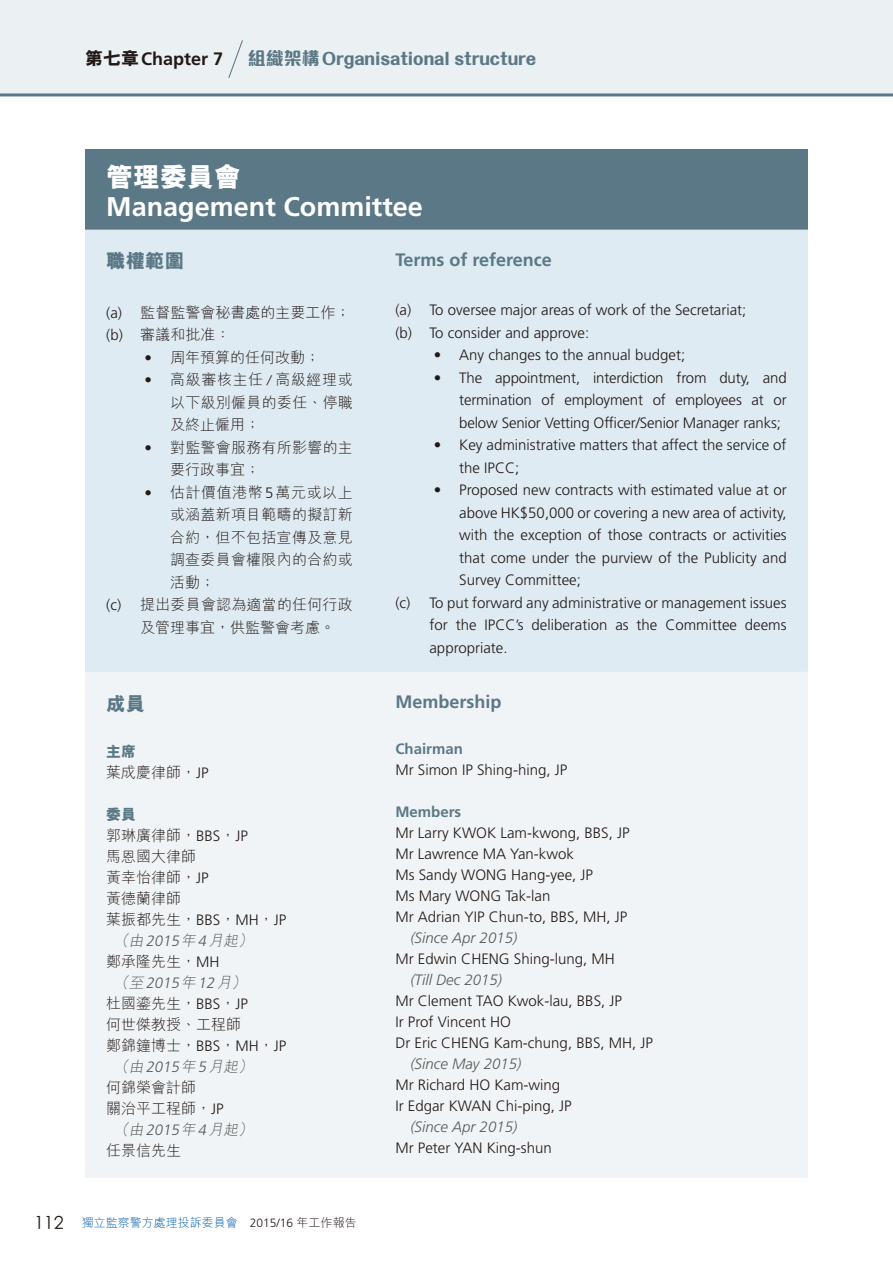
<style>
.page{position:relative;width:893px;height:1263px;background:#fff}
.page>*{position:absolute;margin:0;border:0;box-sizing:border-box;transform-origin:0 0}
.t1{font:700 27px "Frutiger LT Std";color:#fff}
.t2{font:800 27px "M Hei HK";color:#fff}
.t3{font:800 19.5px "M Hei HK";color:#5b7886}
.t4{font:800 18px "M Elle HK";color:#5b7886}
.t5{font:700 18px "Frutiger LT Std";color:#5b7886}
.t6{font:700 18px "Frutiger LT Std";color:#231916}
.t7{font:300 15px/21px "Frutiger LT Std";color:#231916}
.t8{font:300 15px/22.5px "M Hei HK";color:#231916}
.t9{font:italic 300 15px "Frutiger LT Std";color:#595857}
.t10{font:italic 300 15px "M Hei HK";color:#595857}
.t11{font:700 15px "Frutiger LT Std";color:#5b7886}
.t12{font:300 15px "M Hei HK";letter-spacing:.04em;color:#231916}
.t13{font:300 15px "M Hei HK";letter-spacing:.02em;color:#231916}
.t14{font:italic 300 15px "Frutiger LT Std";color:#595857}
.t15{font:800 15px "M Hei HK";color:#5b7886}
.t16{font:300 12px "M Hei HK";color:#005dad}
.s1{font-family:"M Hei HK";font-weight:800}
.s2{font-family:"Frutiger LT Std"}
.s3{font-family:"M Sung HK"}
.s4{font-weight:800;color:#5b7886}
.s5{font-family:"M Hei HK"}
.s6{font-family:"ST Heiti TC";font-size:18px;color:#231916}
.s7{font-family:"Frutiger LT Std";color:#231916}
.s8{color:#231916}
</style>
<div class="page">
<div style="left:85px;top:149px;width:723px;height:81px;background:#5b7886"></div>
<div style="left:85px;top:230px;width:723px;height:442px;background:#deebf2"></div>
<div style="left:85px;top:672px;width:723px;height:506px;background:#f0f4f6"></div>
<div style="left:0;top:0;width:893px;height:95px;background:#ebf0f3"></div>
<svg style="left:228px;top:40px;width:15px;height:38px"></svg>
<hr style="left:0;top:93px;width:893px;height:3px;background:#5b7886">
<p class="t6" style="left:85px;top:48px;width:140px"><span class="s1">第七章</span>Chapter 7</p>
<p class="t4" style="left:248px;top:50px;width:290px">組織架構Organisational structure</p>
<h1 class="t2" style="left:106px;top:164px;width:136px">管理委員會</h1>
<h1 class="t1" style="left:106px;top:190px;width:318px">Management Committee</h1>
<h2 class="t3" style="left:106px;top:251px;width:79px">職權範圍</h2>
<p class="t8" style="left:106px;top:301px;width:246px"><span class="s2">(a)</span> 監督監警會秘書處的主要工作；<span class="s2">(b)</span> 審議和批准：</p>
<p class="t8" style="left:145px;top:346px;width:177px"><span class="s2">•</span> 周年預算的任何改動；</p>
<p class="t8" style="left:170px;top:368px;width:184px;text-align:justify;text-indent:-26px"><span class="s2">•</span> 高級審核主任<span class="s3">/</span>高級經理或以下級別僱員的委任、停職及終止僱用；</p>
<p class="t8" style="left:170px;top:436px;width:184px;text-indent:-25px"><span class="s2">•</span> 對監警會服務有所影響的主要行政事宜；</p>
<p class="t12" style="left:145px;top:484px;width:210px"><span class="s2">•</span> 估計價值港幣<span class="s2">5</span>萬元或以上</p>
<p class="t8" style="left:170px;top:503px;width:184px">或涵蓋新項目範疇的擬訂新</p>
<p class="t13" style="left:170px;top:529px;width:184px">合約，但不包括宣傳及意見</p>
<p class="t8" style="left:170px;top:548px;width:184px">調查委員會權限內的合約或</p>
<p class="t8" style="left:170px;top:571px;width:46px">活動；</p>
<p class="t8" style="left:106px;top:593px;width:248px"><span class="s2">(c)</span> 提出委員會認為適當的任何行政</p>
<p class="t8" style="left:140px;top:616px;width:196px">及管理事宜，供監警會考慮。</p>
<p class="t5" style="left:395px;top:249px;width:158px">Terms of reference</p>
<p class="t7" style="left:395px;top:299px;width:352px;line-height:22.5px">(a) To oversee major areas of work of the Secretariat; (b) To consider and approve:</p>
<p class="t7" style="left:434px;top:345px;width:253px">• Any changes to the annual budget;</p>
<p class="t7" style="left:459px;top:366px;width:329px;line-height:22.5px;text-align:justify;text-indent:-26px">• The appointment, interdiction from duty, and termination of employment of employees at or below Senior Vetting Officer/Senior Manager ranks;</p>
<p class="t7" style="left:459px;top:434px;width:329px;line-height:22.5px;text-indent:-26px">• Key administrative matters that affect the service of the IPCC;</p>
<p class="t7" style="left:434px;top:480px;width:354px">• Proposed new contracts with estimated value at or</p>
<p class="t7" style="left:459px;top:502px;width:329px">above HK$50,000 or covering a new area of activity,</p>
<p class="t7" style="left:459px;top:525px;width:329px">with the exception of those contracts or activities</p>
<p class="t7" style="left:459px;top:547px;width:329px">that come under the purview of the Publicity and</p>
<p class="t7" style="left:459px;top:570px;width:123px">Survey Committee;</p>
<p class="t7" style="left:395px;top:592px;width:393px">(c) To put forward any administrative or management issues</p>
<p class="t7" style="left:429px;top:615px;width:359px">for the IPCC’s deliberation as the Committee deems</p>
<p class="t7" style="left:429px;top:637px;width:80px">appropriate.</p>
<h2 class="t3" style="left:106px;top:694px;width:40px">成員</h2>
<p class="t8" style="left:106px;top:741px;width:104px;line-height:21px"><span class="s4">主席<br></span>葉成慶律師，<span class="s2">JP</span></p>
<p class="t15" style="left:106px;top:807px;width:31px">委員</p>
<p class="t8" style="left:106px;top:824px;width:143px">郭琳廣律師，<span class="s2">BBS</span>，<span class="s2">JP</span></p>
<p class="t8" style="left:106px;top:845px;width:91px">馬恩國大律師</p>
<p class="t8" style="left:106px;top:866px;width:104px">黃幸怡律師，<span class="s2">JP</span></p>
<p class="t8" style="left:106px;top:887px;width:76px">黃德蘭律師</p>
<p class="t8" style="left:106px;top:908px;width:182px">葉振都先生，<span class="s2">BBS</span>，<span class="s2">MH</span>，<span class="s2">JP</span></p>
<p class="t10" style="left:114px;top:933px;width:143px">（由<span class="s2">2015</span>年<span class="s2">4</span>月起）</p>
<p class="t8" style="left:106px;top:950px;width:115px">鄭承隆先生，<span class="s2">MH</span></p>
<p class="t14" style="left:114px;top:974px;width:137px"><span class="s5">（至</span>2015<span class="s5">年</span>12<span class="s5">月）</span></p>
<p class="t8" style="left:106px;top:992px;width:143px">杜國鎏先生，<span class="s2">BBS</span>，<span class="s2">JP</span></p>
<p class="t8" style="left:106px;top:1013px;width:136px">何世傑教授、工程師</p>
<p class="t8" style="left:106px;top:1034px;width:182px">鄭錦鐘博士，<span class="s2">BBS</span>，<span class="s2">MH</span>，<span class="s2">JP</span></p>
<p class="t10" style="left:114px;top:1059px;width:143px">（由<span class="s2">2015</span>年<span class="s2">5</span>月起）</p>
<p class="t8" style="left:106px;top:1076px;width:91px">何錦榮會計師</p>
<p class="t8" style="left:106px;top:1097px;width:119px">關治平工程師，<span class="s2">JP</span></p>
<p class="t10" style="left:114px;top:1122px;width:143px">（由<span class="s2">2015</span>年<span class="s2">4</span>月起）</p>
<p class="t8" style="left:106px;top:1139px;width:76px">任景信先生</p>
<p class="t16" style="left:34px;top:1216px;width:324px"><span class="s6">112</span> 獨立監察警方處理投訴委員會 <span class="s7">2015/16</span> <span class="s8">年工作報告</span></p>
<p class="t5" style="left:395px;top:691px;width:108px">Membership</p>
<p class="t11" style="left:395px;top:740px;width:69px">Chairman</p>
<p class="t7" style="left:395px;top:760px;width:173px">Mr Simon IP Shing-hing, JP</p>
<p class="t11" style="left:395px;top:803px;width:67px">Members</p>
<p class="t7" style="left:395px;top:823px;width:236px">Mr Larry KWOK Lam-kwong, BBS, JP<br>Mr Lawrence MA Yan-kwok<br>Ms Sandy WONG Hang-yee, JP<br>Ms Mary WONG Tak-lan<br>Mr Adrian YIP Chun-to, BBS, MH, JP</p>
<p class="t9" style="left:410px;top:930px;width:108px">(Since Apr 2015)</p>
<p class="t7" style="left:395px;top:949px;width:221px">Mr Edwin CHENG Shing-lung, MH</p>
<p class="t9" style="left:410px;top:972px;width:93px">(Till Dec 2015)</p>
<p class="t7" style="left:395px;top:991px;width:259px">Mr Clement TAO Kwok-lau, BBS, JP<br>Ir Prof Vincent HO<br>Dr Eric CHENG Kam-chung, BBS, MH, JP</p>
<p class="t9" style="left:410px;top:1056px;width:112px">(Since May 2015)</p>
<p class="t7" style="left:395px;top:1075px;width:178px">Mr Richard HO Kam-wing<br>Ir Edgar KWAN Chi-ping, JP</p>
<p class="t9" style="left:410px;top:1119px;width:108px">(Since Apr 2015)</p>
<p class="t7" style="left:395px;top:1138px;width:158px">Mr Peter YAN King-shun</p>
</div>
